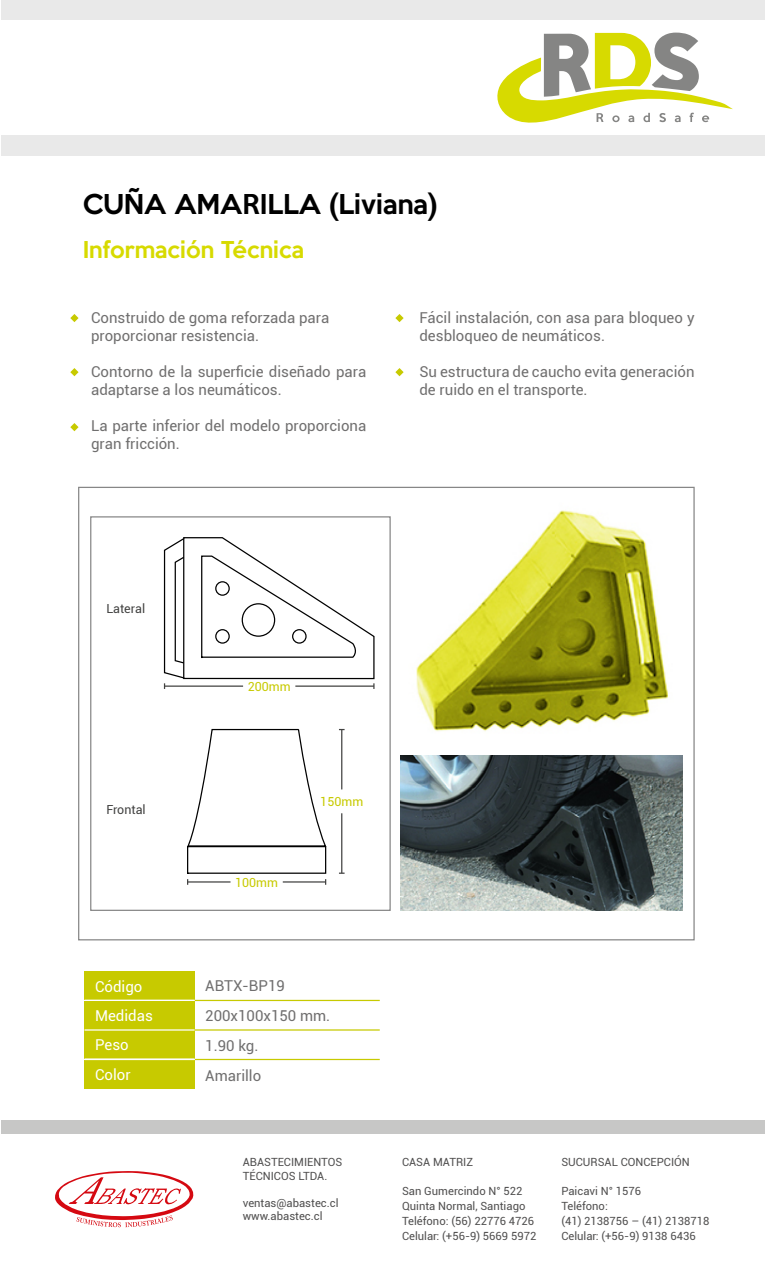
<style>
.page{position:relative;width:765px;height:1276px;background:#fff}
.page>*{position:absolute;margin:0;border:0;box-sizing:border-box;transform-origin:0 0}
.t1{font:500 25px "Keep Calm";color:#000}
.t2{font:500 21.25px "Keep Calm";color:#d7da00}
.t3{font:15px/18px "Roboto";color:#706f6f}
.t4{font:15px "Roboto";color:#fff}
.t5{font:12.5px "Roboto";color:#c7ca00}
.t6{font:12.5px "Roboto";color:#424241}
.t7{font:11.25px "Roboto";color:#504f4f}
</style>
<div class="page">
<svg style="left:70px;top:314px;width:9px;height:8px"></svg>
<svg style="left:70px;top:368px;width:9px;height:8px"></svg>
<svg style="left:70px;top:423px;width:9px;height:8px"></svg>
<svg style="left:395px;top:314px;width:9px;height:8px"></svg>
<svg style="left:395px;top:368px;width:9px;height:8px"></svg>
<div style="left:84px;top:1001px;width:111px;height:28px;background:#c7ca00"></div>
<div style="left:84px;top:971px;width:111px;height:29px;background:#c7ca00"></div>
<div style="left:84px;top:1030px;width:111px;height:29px;background:#c7ca00"></div>
<div style="left:84px;top:1060px;width:111px;height:29px;background:#c7ca00"></div>
<hr style="left:195px;top:1000px;width:185px;height:1px;background:#c7ca00">
<hr style="left:84px;top:999px;width:111px;height:2px;background:#fff">
<hr style="left:195px;top:1029px;width:185px;height:1px;background:#c7ca00">
<hr style="left:195px;top:1059px;width:185px;height:1px;background:#c7ca00">
<hr style="left:84px;top:1058px;width:111px;height:1px;background:#fff">
<div style="left:1px;top:1120px;width:764px;height:13px;background:#c7c7c6"></div>
<div style="left:1px;top:0;width:764px;height:155px;background:#e9e9e9"></div>
<div style="left:1px;top:20px;width:764px;height:115px;background:#fff"></div>
<svg style="left:497px;top:33px;width:236px;height:90px"></svg>
<img style="left:416px;top:510px;width:252px;height:222px">
<img style="left:401px;top:755px;width:281px;height:156px">
<div style="left:90px;top:516px;width:301px;height:395px;border:1px solid #878787"></div>
<hr style="left:341px;top:813px;width:1px;height:60px;background:#424241">
<svg style="left:339px;top:872px;width:6px;height:2px"></svg>
<svg style="left:187px;top:728px;width:140px;height:157px"></svg>
<hr style="left:341px;top:729px;width:1px;height:60px;background:#424241">
<svg style="left:163px;top:537px;width:212px;height:152px"></svg>
<svg style="left:55px;top:1171px;width:139px;height:56px"></svg>
<p class="t1" style="left:83px;top:182px;width:356px">CUÑA AMARILLA (Liviana)</p>
<p class="t2" style="left:83px;top:231px;width:223px">Información Técnica</p>
<p class="t3" style="left:91px;top:308px;width:240px">Construido de goma reforzada para</p>
<p class="t3" style="left:91px;top:326px;width:169px">proporcionar resistencia.</p>
<p class="t3" style="left:91px;top:362px;width:277px">Contorno de la superficie diseñado para adaptarse a los neumáticos.</p>
<p class="t3" style="left:91px;top:416px;width:277px">La parte inferior del modelo proporciona gran fricción.</p>
<p class="t3" style="left:419px;top:308px;width:277px">Fácil instalación, con asa para bloqueo y desbloqueo de neumáticos.</p>
<p class="t3" style="left:419px;top:362px;width:277px">Su estructura de caucho evita generación de ruido en el transporte.</p>
<p class="t6" style="left:106px;top:599px;width:40px">Lateral</p>
<p class="t6" style="left:106px;top:801px;width:41px">Frontal</p>
<p class="t4" style="left:95px;top:975px;width:49px">Código</p>
<p class="t4" style="left:95px;top:1005px;width:59px">Medidas</p>
<p class="t4" style="left:95px;top:1034px;width:35px">Peso</p>
<p class="t4" style="left:95px;top:1064px;width:37px">Color</p>
<p class="t5" style="left:248px;top:677px;width:44px">200mm</p>
<p class="t5" style="left:235px;top:873px;width:44px">100mm</p>
<p class="t3" style="left:205px;top:976px;width:81px">ABTX-BP19</p>
<p class="t5" style="left:320px;top:793px;width:44px">150mm</p>
<p class="t3" style="left:205px;top:1006px;width:127px">200x100x150 mm.</p>
<p class="t3" style="left:205px;top:1036px;width:55px">1.90 kg.</p>
<p class="t3" style="left:205px;top:1066px;width:57px">Amarillo</p>
<p class="t7" style="left:243px;top:1154px;width:101px">ABASTECIMIENTOS</p>
<p class="t7" style="left:243px;top:1168px;width:86px">TÉCNICOS LTDA.</p>
<p class="t7" style="left:243px;top:1195px;width:97px">ventas@abastec.cl</p>
<p class="t7" style="left:243px;top:1208px;width:81px">www.abastec.cl</p>
<p class="t7" style="left:402px;top:1154px;width:73px">CASA MATRIZ</p>
<p class="t7" style="left:402px;top:1183px;width:122px">San Gumercindo N° 522</p>
<p class="t7" style="left:402px;top:1198px;width:125px">Quinta Normal, Santiago</p>
<p class="t7" style="left:402px;top:1213px;width:134px">Teléfono: (56) 22776 4726</p>
<p class="t7" style="left:402px;top:1228px;width:136px">Celular: (+56-9) 5669 5972</p>
<p class="t7" style="left:561px;top:1154px;width:130px">SUCURSAL CONCEPCIÓN</p>
<p class="t7" style="left:561px;top:1183px;width:81px">Paicavi N° 1576</p>
<p class="t7" style="left:561px;top:1198px;width:48px">Teléfono:</p>
<p class="t7" style="left:561px;top:1213px;width:149px">(41) 2138756 – (41) 2138718</p>
<p class="t7" style="left:561px;top:1228px;width:136px">Celular: (+56-9) 9138 6436</p>
</div>
